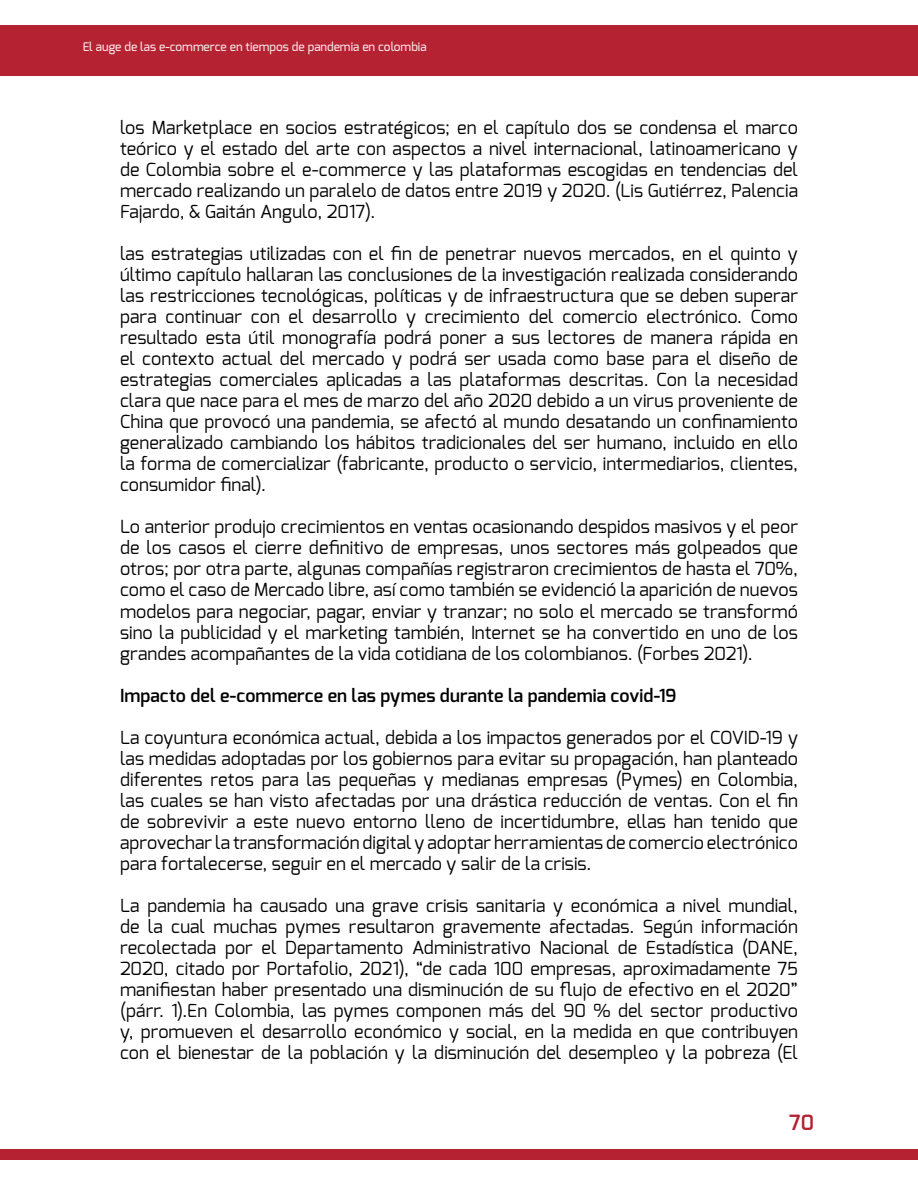
<style>
.page{position:relative;width:918px;height:1188px;background:#fff}
.page>*{position:absolute;margin:0;border:0;box-sizing:border-box;transform-origin:0 0}
.t1{font:600 21px "Exo";color:#b52232}
.t2{font:18px/21px "Exo";letter-spacing:.005em;color:#000;text-align:justify}
.t3{font:600 18px "Exo";letter-spacing:.005em;color:#000}
.t4{font:500 12px "Exo";color:#fff}
</style>
<div class="page">
<div style="left:0;top:25px;width:918px;height:51px;background:#b52232"></div>
<div style="left:0;top:1150px;width:918px;height:10px;background:#b52232"></div>
<p class="t4" style="left:82px;top:39px;width:346px">El auge de las e-commerce en tiempos de pandemia en colombia</p>
<p class="t2" style="left:120px;top:117px;width:680px">los Marketplace en socios estratégicos; en el capítulo dos se condensa el marco teórico y el estado del arte con aspectos a nivel internacional, latinoamericano y de Colombia sobre el e-commerce y las plataformas escogidas en tendencias del mercado realizando un paralelo de datos entre 2019 y 2020. (Lis Gutiérrez, Palencia Fajardo, &amp; Gaitán Angulo, 2017).</p>
<p class="t2" style="left:120px;top:243px;width:680px">las estrategias utilizadas con el fin de penetrar nuevos mercados, en el quinto y último capítulo hallaran las conclusiones de la investigación realizada considerando las restricciones tecnológicas, políticas y de infraestructura que se deben superar para continuar con el desarrollo y crecimiento del comercio electrónico. Como resultado esta útil monografía podrá poner a sus lectores de manera rápida en el contexto actual del mercado y podrá ser usada como base para el diseño de estrategias comerciales aplicadas a las plataformas descritas. Con la necesidad clara que nace para el mes de marzo del año 2020 debido a un virus proveniente de China que provocó una pandemia, se afectó al mundo desatando un confinamiento generalizado cambiando los hábitos tradicionales del ser humano, incluido en ello la forma de comercializar (fabricante, producto o servicio, intermediarios, clientes, consumidor final).</p>
<p class="t2" style="left:120px;top:516px;width:680px">Lo anterior produjo crecimientos en ventas ocasionando despidos masivos y el peor de los casos el cierre definitivo de empresas, unos sectores más golpeados que otros; por otra parte, algunas compañías registraron crecimientos de hasta el 70%, como el caso de Mercado libre, así como también se evidenció la aparición de nuevos modelos para negociar, pagar, enviar y tranzar; no solo el mercado se transformó sino la publicidad y el marketing también, Internet se ha convertido en uno de los grandes acompañantes de la vida cotidiana de los colombianos. (Forbes 2021).</p>
<p class="t3" style="left:120px;top:683px;width:558px">Impacto del e-commerce en las pymes durante la pandemia covid-19</p>
<p class="t2" style="left:120px;top:726px;width:680px">La coyuntura económica actual, debida a los impactos generados por el COVID-19 y las medidas adoptadas por los gobiernos para evitar su propagación, han planteado diferentes retos para las pequeñas y medianas empresas (Pymes) en Colombia, las cuales se han visto afectadas por una drástica reducción de ventas. Con el fin de sobrevivir a este nuevo entorno lleno de incertidumbre, ellas han tenido que aprovechar la transformación digital y adoptar herramientas de comercio electrónico para fortalecerse, seguir en el mercado y salir de la crisis.</p>
<p class="t2" style="left:120px;top:894px;width:680px">La pandemia ha causado una grave crisis sanitaria y económica a nivel mundial, de la cual muchas pymes resultaron gravemente afectadas. Según información recolectada por el Departamento Administrativo Nacional de Estadística (DANE, 2020, citado por Portafolio, 2021), “de cada 100 empresas, aproximadamente 75 manifiestan haber presentado una disminución de su flujo de efectivo en el 2020” (párr. 1).En Colombia, las pymes componen más del 90 % del sector productivo y, promueven el desarrollo económico y social, en la medida en que contribuyen con el bienestar de la población y la disminución del desempleo y la pobreza (El</p>
<p class="t1" style="left:789px;top:1109px;width:26px">70</p>
</div>
